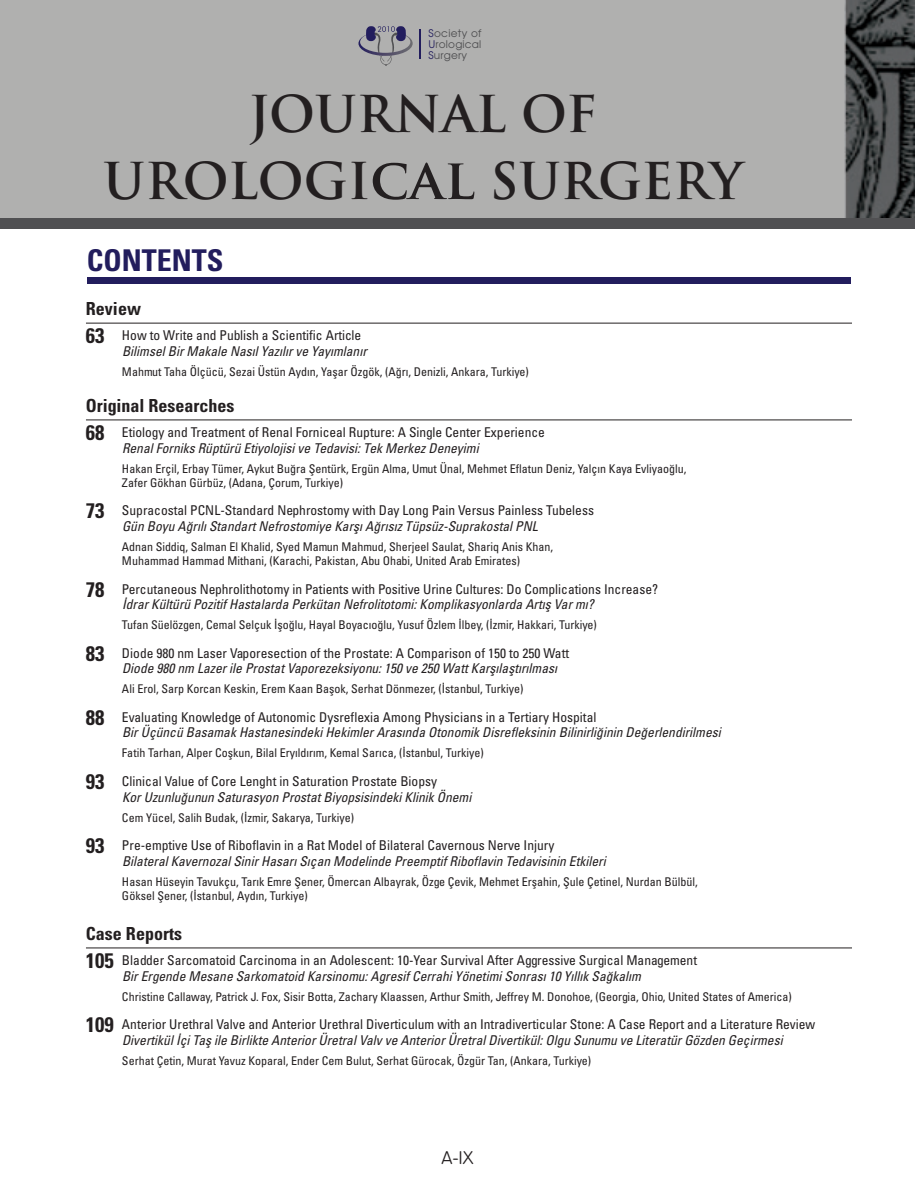
<style>
.page{position:relative;width:915px;height:1191px;background:#fff}
.page>*{position:absolute;margin:0;border:0;box-sizing:border-box;transform-origin:0 0}
.Paragraph_Style_1{font:700 49.5px "Trajan Pro";color:#231f20}
.Paragraph_Style_1-2{font:30px "Univers Cond Bd Tr";color:#221d5d}
.t1{font:18px "Univers Cond Bd Tr";color:#231f20}
.Paragraph_Style_1-3{font:18px "VAG Rounded Thin Tr";color:#231f20}
.t2{font:13.5px "Univers Condensed Tr";color:#231f20}
.t3{font:13.5px "Univers Cond Ita Tr";color:#231f20}
.t4{font:12px "Univers Condensed Tr";color:#231f20}
.Paragraph_Style_1-4{font:10.5px "Avant Garde Tr";letter-spacing:.02em;color:#505052}
.s1{color:#221d5d}
.s2{font-size:55.5px}
.s3{font-family:"Univers Cond Bd Tr";font-size:21px}
</style>
<div class="page">
<div style="left:87px;top:277px;width:763px;height:6px;background:#221d5d"></div>
<div style="left:0;top:216px;width:914px;height:13px;background:#505052"></div>
<img style="left:0;top:0;width:914px;height:218px">
<hr style="left:419px;top:29px;width:2px;height:30px;background:#221d5d">
<svg style="left:358px;top:26px;width:54px;height:41px;background:#92919a"></svg>
<hr style="left:86px;top:323px;width:765px;height:1px;background:#231f20">
<hr style="left:86px;top:420px;width:765px;height:1px;background:#231f20">
<hr style="left:86px;top:947px;width:765px;height:1px;background:#231f20">
<p class="Paragraph_Style_1-4" style="left:428px;top:26px;width:54px"><span class="s1">S</span>ociety of</p>
<p class="Paragraph_Style_1-4" style="left:428px;top:38px;width:54px"><span class="s1">U</span>rological</p>
<p class="Paragraph_Style_1-4" style="left:428px;top:49px;width:40px"><span class="s1">S</span>urgery</p>
<p class="Paragraph_Style_1" style="left:249px;top:84px;width:350px">JOURNAL OF</p>
<p class="Paragraph_Style_1" style="left:103px;top:150px;width:640px">UROLOGI<span class="s2">cal</span> SURGERY</p>
<p class="Paragraph_Style_1-2" style="left:87px;top:241px;width:138px">CONTENTS</p>
<p class="t1" style="left:86px;top:297px;width:57px">Review</p>
<p class="t2" style="left:86px;top:327px;width:276px"><span class="s3">63</span> How to Write and Publish a Scientific Article</p>
<p class="t3" style="left:122px;top:343px;width:246px">Bilimsel Bir Makale Nasıl Yazılır ve Yayımlanır</p>
<p class="t4" style="left:122px;top:364px;width:408px">Mahmut Taha Ölçücü, Sezai Üstün Aydın, Yaşar Özgök, (Ağrı, Denizli, Ankara, Turkiye)</p>
<p class="t1" style="left:86px;top:394px;width:150px">Original Researches</p>
<p class="t2" style="left:86px;top:424px;width:460px"><span class="s3">68</span> Etiology and Treatment of Renal Forniceal Rupture: A Single Center Experience</p>
<p class="t3" style="left:122px;top:439px;width:358px">Renal Forniks Rüptürü Etiyolojisi ve Tedavisi: Tek Merkez Deneyimi</p>
<p class="t4" style="left:122px;top:461px;width:566px">Hakan Erçil, Erbay Tümer, Aykut Buğra Şentürk, Ergün Alma, Umut Ünal, Mehmet Eflatun Deniz, Yalçın Kaya Evliyaoğlu,</p>
<p class="t4" style="left:122px;top:475px;width:222px">Zafer Gökhan Gürbüz, (Adana, Çorum, Turkiye)</p>
<p class="t2" style="left:86px;top:502px;width:509px"><span class="s3">73</span> Supracostal PCNL-Standard Nephrostomy with Day Long Pain Versus Painless Tubeless</p>
<p class="t3" style="left:122px;top:518px;width:417px">Gün Boyu Ağrılı Standart Nefrostomiye Karşı Ağrısız Tüpsüz-Suprakostal PNL</p>
<p class="t4" style="left:122px;top:539px;width:432px">Adnan Siddiq, Salman El Khalid, Syed Mamun Mahmud, Sherjeel Saulat, Shariq Anis Khan,</p>
<p class="t4" style="left:122px;top:553px;width:399px">Muhammad Hammad Mithani, (Karachi, Pakistan, Abu Ohabi, United Arab Emirates)</p>
<p class="t2" style="left:86px;top:580px;width:573px"><span class="s3">78</span> Percutaneous Nephrolithotomy in Patients with Positive Urine Cultures: Do Complications Increase?</p>
<p class="t3" style="left:122px;top:596px;width:473px">İdrar Kültürü Pozitif Hastalarda Perkütan Nefrolitotomi: Komplikasyonlarda Artış Var mı?</p>
<p class="t4" style="left:122px;top:617px;width:476px">Tufan Süelözgen, Cemal Selçuk İşoğlu, Hayal Boyacıoğlu, Yusuf Özlem İlbey, (İzmir, Hakkari, Turkiye)</p>
<p class="t2" style="left:86px;top:644px;width:484px"><span class="s3">83</span> Diode 980 nm Laser Vaporesection of the Prostate: A Comparison of 150 to 250 Watt</p>
<p class="t3" style="left:122px;top:660px;width:436px">Diode 980 nm Lazer ile Prostat Vaporezeksiyonu: 150 ve 250 Watt Karşılaştırılması</p>
<p class="t4" style="left:122px;top:681px;width:402px">Ali Erol, Sarp Korcan Keskin, Erem Kaan Başok, Serhat Dönmezer, (İstanbul, Turkiye)</p>
<p class="t2" style="left:86px;top:708px;width:511px"><span class="s3">88</span> Evaluating Knowledge of Autonomic Dysreflexia Among Physicians in a Tertiary Hospital</p>
<p class="t3" style="left:122px;top:724px;width:600px">Bir Üçüncü Basamak Hastanesindeki Hekimler Arasında Otonomik Disrefleksinin Bilinirliğinin Değerlendirilmesi</p>
<p class="t4" style="left:122px;top:745px;width:363px">Fatih Tarhan, Alper Coşkun, Bilal Eryıldırım, Kemal Sarıca, (İstanbul, Turkiye)</p>
<p class="t2" style="left:86px;top:772px;width:352px"><span class="s3">93</span> Clinical Value of Core Lenght in Saturation Prostate Biopsy</p>
<p class="t3" style="left:122px;top:788px;width:351px">Kor Uzunluğunun Saturasyon Prostat Biyopsisindeki Klinik Önemi</p>
<p class="t4" style="left:122px;top:809px;width:233px">Cem Yücel, Salih Budak, (İzmir, Sakarya, Turkiye)</p>
<p class="t2" style="left:86px;top:836px;width:470px"><span class="s3">93</span> Pre-emptive Use of Riboflavin in a Rat Model of Bilateral Cavernous Nerve Injury</p>
<p class="t3" style="left:122px;top:852px;width:485px">Bilateral Kavernozal Sinir Hasarı Sıçan Modelinde Preemptif Riboflavin Tedavisinin Etkileri</p>
<p class="t4" style="left:122px;top:873px;width:577px">Hasan Hüseyin Tavukçu, Tarık Emre Şener, Ömercan Albayrak, Özge Çevik, Mehmet Erşahin, Şule Çetinel, Nurdan Bülbül,</p>
<p class="t4" style="left:122px;top:888px;width:187px">Göksel Şener, (İstanbul, Aydın, Turkiye)</p>
<p class="t1" style="left:86px;top:922px;width:97px">Case Reports</p>
<p class="t2" style="left:86px;top:951px;width:612px"><span class="s3">105</span> Bladder Sarcomatoid Carcinoma in an Adolescent: 10-Year Survival After Aggressive Surgical Management</p>
<p class="t3" style="left:122px;top:967px;width:520px">Bir Ergende Mesane Sarkomatoid Karsinomu: Agresif Cerrahi Yönetimi Sonrası 10 Yıllık Sağkalım</p>
<p class="t4" style="left:122px;top:989px;width:671px">Christine Callaway, Patrick J. Fox, Sisir Botta, Zachary Klaassen, Arthur Smith, Jeffrey M. Donohoe, (Georgia, Ohio, United States of America)</p>
<p class="t2" style="left:86px;top:1015px;width:730px"><span class="s3">109</span> Anterior Urethral Valve and Anterior Urethral Diverticulum with an Intradiverticular Stone: A Case Report and a Literature Review</p>
<p class="t3" style="left:122px;top:1031px;width:662px">Divertikül İçi Taş ile Birlikte Anterior Üretral Valv ve Anterior Üretral Divertikül: Olgu Sunumu ve Literatür Gözden Geçirmesi</p>
<p class="t4" style="left:122px;top:1053px;width:470px">Serhat Çetin, Murat Yavuz Koparal, Ender Cem Bulut, Serhat Gürocak, Özgür Tan, (Ankara, Turkiye)</p>
<p class="Paragraph_Style_1-3" style="left:441px;top:1147px;width:33px">A-IX</p>
</div>
